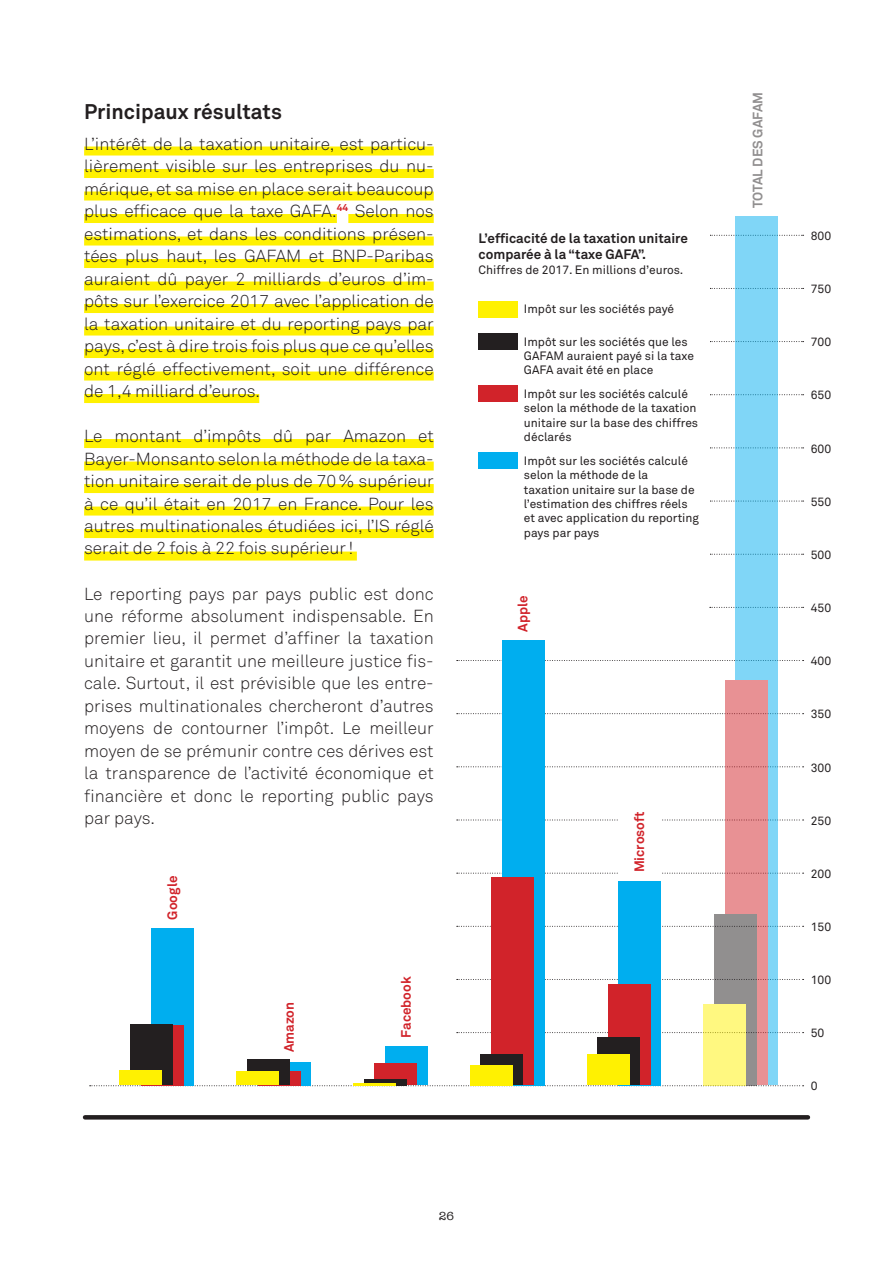
<style>
.page{position:relative;width:893px;height:1263px;background:#fff}
.page>*{position:absolute;margin:0;border:0;box-sizing:border-box;transform-origin:0 0}
.t1{font:700 21px "Akkurat Std";color:#231f20}
.t2{font:300 17.25px/22.5px "Akkurat Std";color:#231f20;text-align:justify}
.t3{font:700 13.5px/16.2px "Akkurat Std";color:#231f20}
.t4{font:700 13.5px "Akkurat Std";color:#d1232a}
.t5{font:12px/14.4px "Akkurat Std";color:#231f20}
.t6{font:12px "American Typewriter";color:#231f20}
</style>
<div class="page">
<svg style="left:90px;top:1085px;width:714px;height:1px"></svg>
<svg style="left:457px;top:979px;width:347px;height:1px"></svg>
<svg style="left:457px;top:873px;width:347px;height:1px"></svg>
<svg style="left:457px;top:766px;width:347px;height:1px"></svg>
<svg style="left:457px;top:1032px;width:347px;height:1px"></svg>
<svg style="left:457px;top:660px;width:347px;height:1px"></svg>
<svg style="left:457px;top:820px;width:347px;height:1px"></svg>
<svg style="left:457px;top:713px;width:347px;height:1px"></svg>
<svg style="left:457px;top:926px;width:347px;height:1px"></svg>
<svg style="left:710px;top:554px;width:94px;height:1px"></svg>
<svg style="left:710px;top:447px;width:94px;height:1px"></svg>
<svg style="left:710px;top:341px;width:94px;height:1px"></svg>
<svg style="left:710px;top:235px;width:94px;height:1px"></svg>
<svg style="left:710px;top:607px;width:94px;height:1px"></svg>
<svg style="left:710px;top:501px;width:94px;height:1px"></svg>
<svg style="left:710px;top:394px;width:94px;height:1px"></svg>
<svg style="left:710px;top:288px;width:94px;height:1px"></svg>
<div style="left:479px;top:301px;width:39px;height:17px;background:#fff101"></div>
<div style="left:479px;top:333px;width:39px;height:17px;background:#231f20"></div>
<div style="left:479px;top:385px;width:39px;height:17px;background:#d1232a"></div>
<div style="left:479px;top:452px;width:39px;height:17px;background:#00aeef"></div>
<div style="left:735px;top:216px;width:43px;height:869px;background:#80d6f7"></div>
<div style="left:725px;top:681px;width:42px;height:404px;background:#e89194"></div>
<div style="left:714px;top:914px;width:43px;height:171px;background:#918f8f"></div>
<div style="left:704px;top:1004px;width:42px;height:81px;background:#fff880"></div>
<div style="left:619px;top:802px;width:42px;height:79px;background:#fff"></div>
<div style="left:619px;top:881px;width:42px;height:204px;background:#00aeef"></div>
<div style="left:608px;top:984px;width:43px;height:101px;background:#d1232a"></div>
<div style="left:597px;top:1037px;width:43px;height:48px;background:#231f20"></div>
<div style="left:587px;top:1055px;width:42px;height:30px;background:#fff101"></div>
<div style="left:152px;top:928px;width:42px;height:157px;background:#00aeef"></div>
<div style="left:141px;top:1025px;width:42px;height:60px;background:#d1232a"></div>
<div style="left:130px;top:1025px;width:43px;height:60px;background:#231f20"></div>
<div style="left:120px;top:1070px;width:42px;height:15px;background:#fff101"></div>
<div style="left:385px;top:1046px;width:43px;height:39px;background:#00aeef"></div>
<div style="left:374px;top:1064px;width:43px;height:21px;background:#d1232a"></div>
<div style="left:364px;top:1079px;width:42px;height:6px;background:#231f20"></div>
<hr style="left:353px;top:1083px;width:43px;height:2px;background:#fff101">
<div style="left:502px;top:640px;width:42px;height:445px;background:#00aeef"></div>
<div style="left:491px;top:877px;width:43px;height:208px;background:#d1232a"></div>
<div style="left:481px;top:1054px;width:42px;height:31px;background:#231f20"></div>
<div style="left:470px;top:1065px;width:43px;height:20px;background:#fff101"></div>
<div style="left:268px;top:1062px;width:43px;height:23px;background:#00aeef"></div>
<div style="left:258px;top:1071px;width:42px;height:14px;background:#d1232a"></div>
<div style="left:247px;top:1060px;width:43px;height:25px;background:#231f20"></div>
<div style="left:236px;top:1072px;width:43px;height:13px;background:#fff101"></div>
<div style="left:84px;top:146px;width:350px;height:9px;background:#fff101"></div>
<div style="left:84px;top:169px;width:350px;height:9px;background:#fff101"></div>
<div style="left:84px;top:191px;width:350px;height:9px;background:#fff101"></div>
<div style="left:84px;top:214px;width:253px;height:9px;background:#fff101"></div>
<div style="left:348px;top:214px;width:86px;height:9px;background:#fff101"></div>
<div style="left:84px;top:236px;width:350px;height:9px;background:#fff101"></div>
<div style="left:84px;top:259px;width:350px;height:9px;background:#fff101"></div>
<div style="left:84px;top:281px;width:350px;height:9px;background:#fff101"></div>
<div style="left:84px;top:304px;width:350px;height:9px;background:#fff101"></div>
<div style="left:84px;top:326px;width:350px;height:9px;background:#fff101"></div>
<div style="left:84px;top:349px;width:350px;height:9px;background:#fff101"></div>
<div style="left:84px;top:371px;width:350px;height:9px;background:#fff101"></div>
<div style="left:84px;top:394px;width:175px;height:9px;background:#fff101"></div>
<div style="left:84px;top:439px;width:350px;height:9px;background:#fff101"></div>
<div style="left:84px;top:461px;width:350px;height:9px;background:#fff101"></div>
<div style="left:84px;top:484px;width:350px;height:9px;background:#fff101"></div>
<div style="left:84px;top:506px;width:350px;height:9px;background:#fff101"></div>
<div style="left:84px;top:529px;width:350px;height:9px;background:#fff101"></div>
<div style="left:84px;top:551px;width:273px;height:9px;background:#fff101"></div>
<svg style="left:85px;top:1115px;width:723px;height:4px;background:#282425"></svg>
<p class="t1" style="left:84px;top:98px;width:199px">Principaux résultats</p>
<p class="t2" style="left:84px;top:132px;width:351px">L’intérêt de la taxation unitaire, est particu&shy;lièrement visible sur les entreprises du nu&shy;mérique, et sa mise en place serait beaucoup plus efficace que la taxe GAFA.<sup>44</sup> Selon nos estimations, et dans les conditions présen&shy;tées plus haut, les GAFAM et BNP-Paribas auraient dû payer 2 milliards d’euros d’im&shy;pôts sur l’exercice 2017 avec l’application de la taxation unitaire et du reporting pays par pays, c’est à dire trois fois plus que ce qu’elles ont réglé effectivement, soit une différence de 1,4 milliard d’euros.</p>
<p class="t2" style="left:84px;top:425px;width:351px">Le montant d’impôts dû par Amazon et Bayer-Monsanto selon la méthode de la taxa&shy;tion unitaire serait de plus de 70% supérieur à ce qu’il était en 2017 en France. Pour les autres multinationales étudiées ici, l’IS réglé serait de 2 fois à 22 fois supérieur!</p>
<p class="t2" style="left:84px;top:582px;width:351px">Le reporting pays par pays public est donc une réforme absolument indispensable. En premier lieu, il permet d’affiner la taxation unitaire et garantit une meilleure justice fis&shy;cale. Surtout, il est prévisible que les entre&shy;prises multinationales chercheront d’autres moyens de contourner l’impôt. Le meilleur moyen de se prémunir contre ces dérives est la transparence de l’activité économique et financière et donc le reporting public pays par pays.</p>
<p class="t4" style="left:164px;top:919px;width:45px;rotate:-90deg">Google</p>
<p class="t4" style="left:281px;top:1052px;width:52px;rotate:-90deg">Amazon</p>
<p class="t4" style="left:398px;top:1038px;width:63px;rotate:-90deg">Facebook</p>
<p class="t3" style="left:479px;top:230px;width:211px">L’efficacité de la taxation unitaire comparée à la “taxe GAFA”.</p>
<p class="t5" style="left:479px;top:262px;width:206px">Chiffres de 2017. En millions d’euros.</p>
<p class="t5" style="left:524px;top:302px;width:152px">Impôt sur les sociétés payé</p>
<p class="t5" style="left:524px;top:334px;width:172px">Impôt sur les sociétés que les<br>GAFAM auraient payé si la taxe<br>GAFA avait été en place</p>
<p class="t5" style="left:524px;top:387px;width:176px">Impôt sur les sociétés calculé selon la méthode de la taxation unitaire sur la base des chiffres déclarés</p>
<p class="t5" style="left:524px;top:453px;width:177px">Impôt sur les sociétés calculé selon la méthode de la<br>taxation unitaire sur la base de l’estimation des chiffres réels et avec application du reporting pays par pays</p>
<p class="t4" style="left:514px;top:632px;width:38px;rotate:-90deg">Apple</p>
<p class="t4" style="left:631px;top:872px;width:62px;rotate:-90deg">Microsoft</p>
<p class="t6" style="left:439px;top:1207px;width:17px">26</p>
<p class="t3" style="left:749px;top:208px;width:117px;rotate:-90deg">TOTAL DES GAFAM</p>
<p class="t5" style="left:811px;top:229px;width:22px">800</p>
<p class="t5" style="left:811px;top:282px;width:22px">750</p>
<p class="t5" style="left:811px;top:335px;width:22px">700</p>
<p class="t5" style="left:811px;top:388px;width:22px">650</p>
<p class="t5" style="left:811px;top:441px;width:22px">600</p>
<p class="t5" style="left:811px;top:494px;width:22px">550</p>
<p class="t5" style="left:811px;top:548px;width:22px">500</p>
<p class="t5" style="left:811px;top:601px;width:22px">450</p>
<p class="t5" style="left:811px;top:654px;width:22px">400</p>
<p class="t5" style="left:811px;top:707px;width:22px">350</p>
<p class="t5" style="left:811px;top:760px;width:22px">300</p>
<p class="t5" style="left:811px;top:813px;width:22px">250</p>
<p class="t5" style="left:811px;top:866px;width:22px">200</p>
<p class="t5" style="left:811px;top:920px;width:22px">150</p>
<p class="t5" style="left:811px;top:973px;width:22px">100</p>
<p class="t5" style="left:811px;top:1026px;width:15px">50</p>
<p class="t5" style="left:811px;top:1079px;width:8px">0</p>
</div>
